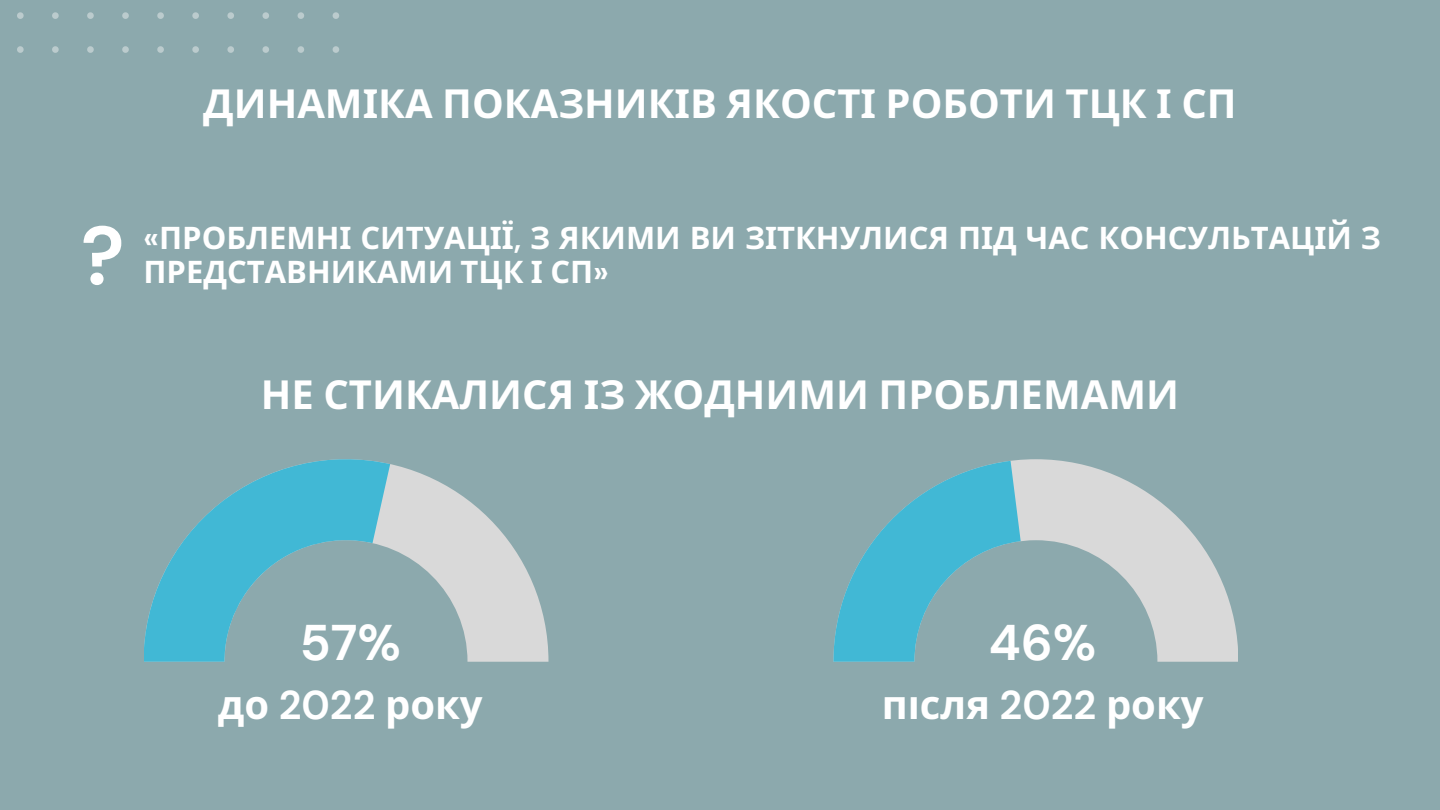
<style>
.page{position:relative;width:1440px;height:810px;background:#8ca9ad}
.page>*{position:absolute;margin:0;border:0;box-sizing:border-box;transform-origin:0 0}
.t1{font:700 82.6px "DM Sans";color:#fff}
.t2{font:700 50px "DM Sans";color:#fff}
.t3{font:700 40px "Noto Sans";color:#fff}
.t4{font:700 31px "Noto Sans";color:#fff}
.s1{font-family:"DM Sans"}
</style>
<div class="page">
<svg style="left:17px;top:12px;width:322px;height:41px"></svg>
<svg style="left:390px;top:464px;width:159px;height:198px;fill:#d9d9d9"></svg>
<svg style="left:144px;top:459px;width:246px;height:203px"></svg>
<svg style="left:1011px;top:459px;width:227px;height:203px"></svg>
<svg style="left:833px;top:461px;width:188px;height:201px"></svg>
<h2 class="t3" style="left:203px;top:75px;width:1035px">ДИНАМІКА ПОКАЗНИКІВ ЯКОСТІ РОБОТИ ТЦК І СП</h2>
<p class="t1" style="left:81px;top:203px;width:45px">?</p>
<h1 class="t4" style="left:144px;top:216px;width:1239px"><span class="s1">«</span>ПРОБЛЕМНІ СИТУАЦІЇ<span class="s1">,</span> З ЯКИМИ ВИ ЗІТКНУЛИСЯ ПІД ЧАС КОНСУЛЬТАЦІЙ З</h1>
<h1 class="t4" style="left:144px;top:250px;width:467px">ПРЕДСТАВНИКАМИ ТЦК І СП<span class="s1">»</span></h1>
<p class="t3" style="left:261px;top:366px;width:920px">НЕ СТИКАЛИСЯ ІЗ ЖОДНИМИ ПРОБЛЕМАМИ</p>
<p class="t2" style="left:300px;top:610px;width:103px">57%</p>
<p class="t3" style="left:218px;top:676px;width:266px">до <span class="s1">2022</span> року</p>
<h1 class="t2" style="left:989px;top:610px;width:109px">46%</h1>
<h1 class="t3" style="left:882px;top:676px;width:323px">пі сля <span class="s1">2022</span> року</h1>
</div>
